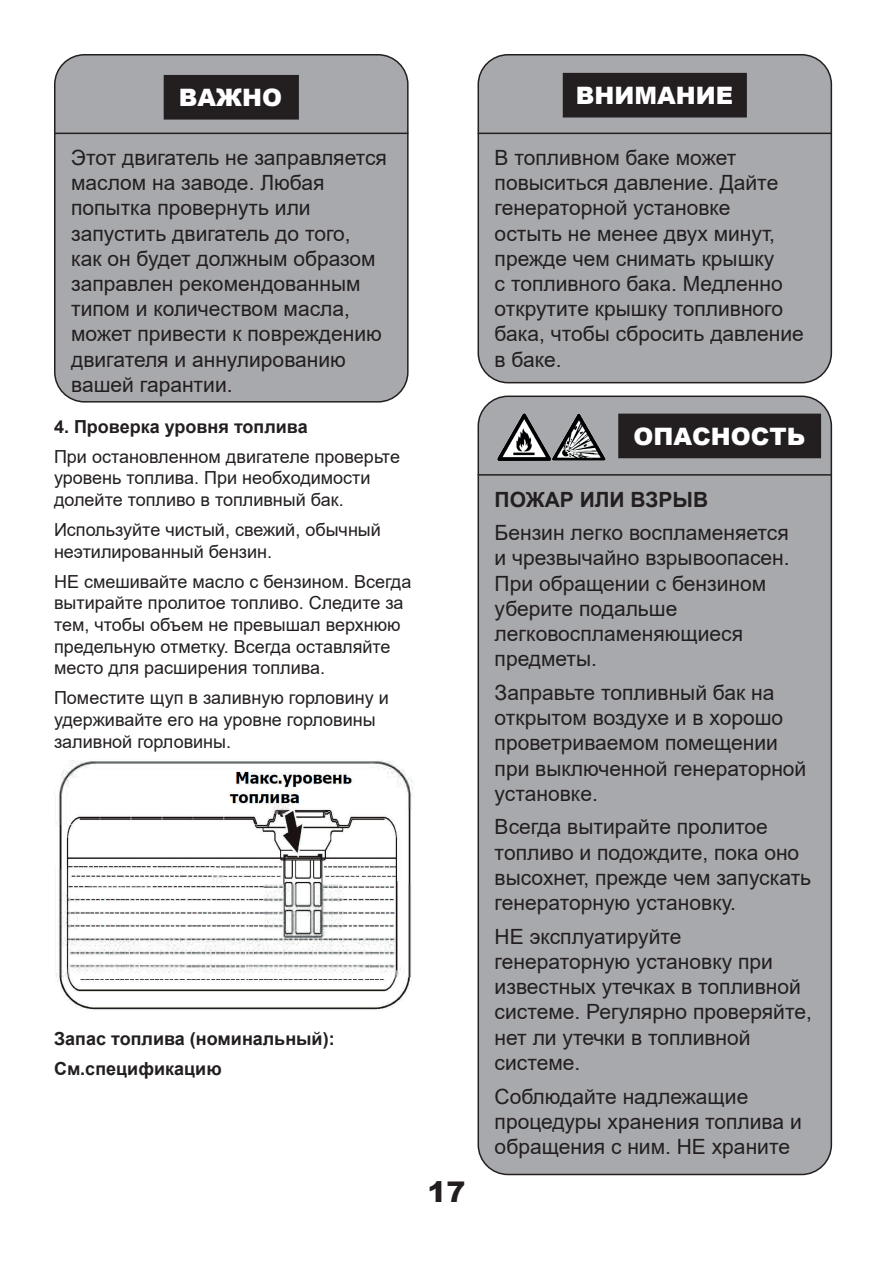
<style>
.page{position:relative;width:893px;height:1263px;background:#fff}
.page>*{position:absolute;margin:0;border:0;box-sizing:border-box;transform-origin:0 0}
.t1{font:900 28.5px "Arial";color:#231f20}
.t2{font:900 24px "Arial";color:#fff}
.t3{font:21px/25.2px "Arial";color:#231f20}
.t4{font:700 21px "Arial";color:#231f20}
.t5{font:18px/21.6px "Arial";color:#231f20}
.t6{font:700 18px/30.2px "Arial";color:#231f20}
</style>
<div class="page">
<div style="left:478px;top:55px;width:353px;height:328px;background:#a8a9ad;border-radius:30px"></div>
<div style="left:477px;top:54px;width:355px;height:329px;border:2px solid #231f20;border-radius:30px"></div>
<hr style="left:478px;top:133px;width:354px;height:1px;background:#231f20">
<div style="left:563px;top:74px;width:183px;height:43px;background:#231f20"></div>
<div style="left:563px;top:73px;width:184px;height:44px;border:2px solid #231f20"></div>
<div style="left:478px;top:396px;width:353px;height:778px;background:#a8a9ad;border-radius:30px"></div>
<div style="left:477px;top:395px;width:355px;height:780px;border:2px solid #231f20;border-radius:30px"></div>
<hr style="left:478px;top:474px;width:354px;height:2px;background:#231f20">
<div style="left:619px;top:414px;width:201px;height:43px;background:#231f20"></div>
<div style="left:618px;top:414px;width:203px;height:44px;border:2px solid #231f20"></div>
<div style="left:55px;top:55px;width:353px;height:347px;background:#a8a9ad;border-radius:30px"></div>
<div style="left:54px;top:54px;width:355px;height:349px;border:2px solid #231f20;border-radius:30px"></div>
<div style="left:164px;top:76px;width:134px;height:43px;background:#231f20"></div>
<div style="left:164px;top:75px;width:135px;height:45px;border:2px solid #231f20"></div>
<hr style="left:54px;top:133px;width:354px;height:1px;background:#231f20">
<img style="left:54px;top:760px;width:360px;height:250px">
<img style="left:497px;top:414px;width:109px;height:47px">
<p class="t2" style="left:179px;top:80px;width:105px">ВАЖНО</p>
<p class="t3" style="left:71px;top:145px;width:317px">Этот двигатель не заправляется маслом на заводе. Любая попытка провернуть или запустить двигатель до того,<br>как он будет должным образом заправлен рекомендованным типом и количеством масла, может привести к повреждению двигателя и аннулированию вашей гарантии.</p>
<p class="t6" style="left:54px;top:411px;width:255px">4. Проверка уровня топлива</p>
<p class="t5" style="left:54px;top:445px;width:347px">При остановленном двигателе проверьте уровень топлива. При необходимости долейте топливо в топливный бак.</p>
<p class="t5" style="left:54px;top:519px;width:328px">Используйте чистый, свежий, обычный неэтилированный бензин.</p>
<p class="t5" style="left:54px;top:570px;width:359px">НЕ смешивайте масло с бензином. Всегда вытирайте пролитое топливо. Следите за тем, чтобы объем не превышал верхнюю предельную отметку. Всегда оставляйте место для расширения топлива.</p>
<p class="t5" style="left:54px;top:687px;width:336px">Поместите щуп в заливную горловину и удерживайте его на уровне горловины заливной горловины.</p>
<p class="t6" style="left:54px;top:1023px;width:282px">Запас топлива (номинальный):<br>См.спецификацию</p>
<h1 class="t1" style="left:427px;top:1171px;width:40px">17</h1>
<p class="t2" style="left:576px;top:78px;width:159px">ВНИМАНИЕ</p>
<p class="t3" style="left:495px;top:145px;width:311px">В топливном баке может повыситься давление. Дайте генераторной установке<br>остыть не менее двух минут, прежде чем снимать крышку<br>с топливного бака. Медленно открутите крышку топливного бака, чтобы сбросить давление в баке.</p>
<p class="t2" style="left:633px;top:418px;width:173px">ОПАСНОСТЬ</p>
<p class="t4" style="left:495px;top:484px;width:215px">ПОЖАР ИЛИ ВЗРЫВ</p>
<p class="t3" style="left:495px;top:520px;width:297px">Бензин легко воспламеняется и чрезвычайно взрывоопасен.<br>При обращении с бензином уберите подальше легковоспламеняющиеся предметы.</p>
<p class="t3" style="left:495px;top:680px;width:313px">Заправьте топливный бак на открытом воздухе и в хорошо проветриваемом помещении при выключенной генераторной установке.</p>
<p class="t3" style="left:495px;top:814px;width:318px">Всегда вытирайте пролитое топливо и подождите, пока оно высохнет, прежде чем запускать генераторную установку.</p>
<p class="t3" style="left:495px;top:924px;width:319px">НЕ эксплуатируйте генераторную установку при известных утечках в топливной системе. Регулярно проверяйте, нет ли утечки в топливной системе.</p>
<p class="t3" style="left:495px;top:1083px;width:309px">Соблюдайте надлежащие процедуры хранения топлива и обращения с ним. НЕ храните</p>
</div>
